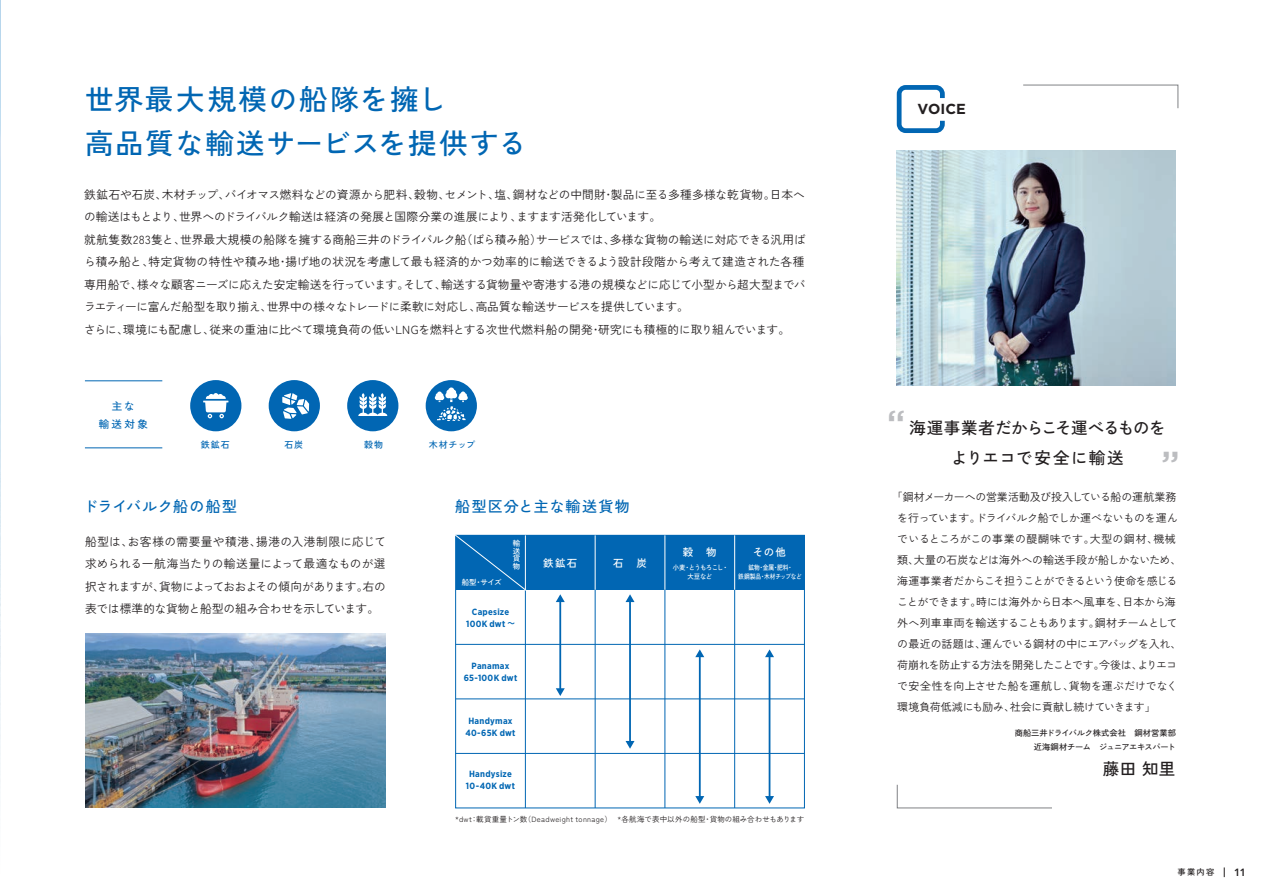
<style>
.page{position:relative;width:1263px;height:893px;background:#fff}
.page>*{position:absolute;margin:0;border:0;box-sizing:border-box;transform-origin:0 0}
.t1{font:500 37.5px "Gotham";color:#bcbdc0}
.t2{font:500 28.5px/43.5px "Zen Kaku Gothic New";letter-spacing:.055em;color:#0166b3}
.t3{font:500 16.5px/30px "Zen Kaku Gothic New";letter-spacing:.015em;color:#231f20;text-align:center}
.t4{font:500 15px "Zen Kaku Gothic New";letter-spacing:.065em;color:#0166b3}
.t5{font:700 14.55px "Gotham";color:#231f20}
.t6{font:11.7px/22.5px "Zen Kaku Gothic New";letter-spacing:-.015em;color:#231f20}
.t7{font:10.95px/21px "Zen Kaku Gothic New";letter-spacing:-.025em;color:#231f20}
.t8{font:500 10.5px "Zen Kaku Gothic New";letter-spacing:.115em;color:#fff}
.t9{font:500 10.5px/18px "Zen Kaku Gothic New";letter-spacing:.215em;color:#0166b3;text-align:center}
.t10{font:800 10.5px "Avenir";color:#231f20}
.t11{font:700 9px/12px "Gotham Narrow";letter-spacing:.03em;color:#0166b3;text-align:center}
.t12{font:500 9px "Zen Kaku Gothic New";letter-spacing:.095em;color:#0166b3}
.t13{font:500 8.25px/13.5px "Zen Kaku Gothic New";letter-spacing:-.025em;color:#231f20;text-align:right}
.t14{font:7.5px "Zen Kaku Gothic New";letter-spacing:.03em;color:#231f20}
.t15{font:500 7.5px/7.6px "Zen Kaku Gothic New";color:#fff;text-align:justify}
.t16{font:500 6.75px/9px "Zen Kaku Gothic New";color:#fff;text-align:center;scale:.85 1}
.t17{font:500 6.75px/9px "Zen Kaku Gothic New";letter-spacing:-.09em;color:#fff;text-align:center;scale:.95 1}
.s1{font-family:"Koz Go Pr 6 N";font-size:7.5px}
</style>
<div class="page">
<div style="left:456px;top:535px;width:348px;height:55px;background:#0166b3"></div>
<img style="left:0;top:0;width:1px;height:783px">
<img style="left:85px;top:633px;width:301px;height:174px">
<img style="left:897px;top:150px;width:279px;height:236px">
<hr style="left:559px;top:601px;width:2px;height:89px;background:#0166b3">
<svg style="left:556px;top:594px;width:9px;height:8px"></svg>
<svg style="left:556px;top:688px;width:9px;height:8px"></svg>
<hr style="left:629px;top:601px;width:2px;height:141px;background:#0166b3">
<svg style="left:625px;top:594px;width:9px;height:8px"></svg>
<svg style="left:625px;top:741px;width:9px;height:8px"></svg>
<hr style="left:699px;top:656px;width:2px;height:141px;background:#0166b3">
<svg style="left:695px;top:649px;width:9px;height:8px"></svg>
<svg style="left:695px;top:796px;width:9px;height:8px"></svg>
<hr style="left:769px;top:656px;width:1px;height:141px;background:#0166b3">
<svg style="left:765px;top:649px;width:9px;height:8px"></svg>
<svg style="left:765px;top:796px;width:9px;height:8px"></svg>
<hr style="left:595px;top:535px;width:1px;height:55px;background:#fff">
<hr style="left:665px;top:535px;width:1px;height:55px;background:#fff">
<hr style="left:734px;top:535px;width:1px;height:55px;background:#fff">
<hr style="left:456px;top:644px;width:348px;height:1px;background:#0166b3">
<hr style="left:456px;top:699px;width:348px;height:1px;background:#0166b3">
<hr style="left:456px;top:753px;width:348px;height:1px;background:#0166b3">
<hr style="left:734px;top:590px;width:1px;height:218px;background:#0166b3">
<hr style="left:665px;top:590px;width:1px;height:218px;background:#0166b3">
<hr style="left:595px;top:590px;width:1px;height:218px;background:#0166b3">
<hr style="left:525px;top:590px;width:1px;height:218px;background:#0166b3">
<svg style="left:897px;top:784px;width:155px;height:24px"></svg>
<svg style="left:1023px;top:85px;width:155px;height:24px"></svg>
<svg style="left:897px;top:85px;width:48px;height:48px"></svg>
<div style="left:347px;top:380px;width:51px;height:51px;background:#0166b3;border-radius:26px"></div>
<div style="left:190px;top:380px;width:51px;height:51px;background:#0166b3;border-radius:26px"></div>
<div style="left:269px;top:380px;width:51px;height:51px;background:#0166b3;border-radius:26px"></div>
<div style="left:426px;top:380px;width:51px;height:51px;background:#0166b3;border-radius:26px"></div>
<hr style="left:85px;top:448px;width:77px;height:1px;background:#0166b3">
<hr style="left:85px;top:381px;width:77px;height:1px;background:#0166b3">
<svg style="left:282px;top:393px;width:27px;height:26px"></svg>
<svg style="left:203px;top:393px;width:25px;height:25px"></svg>
<svg style="left:358px;top:393px;width:29px;height:23px"></svg>
<svg style="left:435px;top:387px;width:33px;height:34px"></svg>
<svg style="left:455px;top:534px;width:73px;height:58px"></svg>
<h2 class="t2" style="left:85px;top:77px;width:443px">世界最大規模の船隊を擁し<br>高品質な輸送サービスを提供する</h2>
<p class="t6" style="left:84px;top:183px;width:723px">鉄鉱石や石炭、木材チップ、バイオマス燃料などの資源から肥料、穀物、セメント、塩、鋼材などの中間財･製品に至る多種多様な乾貨物。日本への輸送はもとより、世界へのドライバルク輸送は経済の発展と国際分業の進展により、ますます活発化しています。<br>就航隻数283隻と、世界最大規模の船隊を擁する商船三井のドライバルク船（ばら積み船）サービスでは、多様な貨物の輸送に対応できる汎用ばら積み船と、特定貨物の特性や積み地･揚げ地の状況を考慮して最も経済的かつ効率的に輸送できるよう設計段階から考えて建造された各種専用船で、様々な顧客ニーズに応えた安定輸送を行っています。そして、輸送する貨物量や寄港する港の規模などに応じて小型から超大型までバラエティーに富んだ船型を取り揃え、世界中の様々なトレードに柔軟に対応し、高品質な輸送サービスを提供しています。<br>さらに、環境にも配慮し、従来の重油に比べて環境負荷の低いLNGを燃料とする次世代燃料船の開発･研究にも積極的に取り組んでいます。</p>
<p class="t9" style="left:99px;top:397px;width:51px">主な<br>輸送対象</p>
<p class="t12" style="left:201px;top:439px;width:31px">鉄鉱石</p>
<p class="t12" style="left:284px;top:439px;width:20px">石炭</p>
<p class="t12" style="left:364px;top:439px;width:21px">穀物</p>
<p class="t12" style="left:429px;top:439px;width:48px">木材チップ</p>
<p class="t4" style="left:83px;top:497px;width:156px">ドライバルク船の船型</p>
<p class="t6" style="left:85px;top:530px;width:303px;text-align:justify">船型は、お客様の需要量や積港、揚港の入港制限に応じて求められる一航海当たりの輸送量によって最適なものが選択されますが、貨物によっておおよその傾向があります。右の表では標準的な貨物と船型の組み合わせを示しています。</p>
<p class="t4" style="left:455px;top:497px;width:176px">船型区分と主な輸送貨物</p>
<p class="t15" style="left:462px;top:578px;width:41px">船型・サイズ</p>
<p class="t15" style="left:513px;top:539px;width:9px">輸送貨物</p>
<p class="t11" style="left:466px;top:605px;width:50px">Capesize<br>100K dwt <span class="s1">～</span></p>
<p class="t11" style="left:464px;top:659px;width:55px">Panamax<br>65-100K dwt</p>
<p class="t11" style="left:465px;top:715px;width:52px">Handymax<br>40-65K dwt</p>
<p class="t11" style="left:466px;top:768px;width:51px">Handysize<br>10-40K dwt</p>
<p class="t8" style="left:543px;top:556px;width:36px">鉄鉱石</p>
<p class="t8" style="left:613px;top:556px;width:35px">石　炭</p>
<p class="t8" style="left:683px;top:546px;width:35px">穀　物</p>
<p class="t8" style="left:753px;top:546px;width:35px">その他</p>
<p class="t17" style="left:673px;top:563px;width:60px">小麦・とうもろこし・大豆など</p>
<p class="t16" style="left:738px;top:563px;width:76px">鉱物・金属・肥料・<br>鉄鋼製品・木材チップなど</p>
<p class="t14" style="left:455px;top:814px;width:350px">*dwt：載貨重量トン数（Deadweight tonnage） *各航海で表中以外の船型・貨物の組み合わせもあります</p>
<p class="t5" style="left:917px;top:100px;width:50px">VOICE</p>
<h1 class="t1" style="left:887px;top:399px;width:20px">“</h1>
<h3 class="t3" style="left:909px;top:412px;width:258px">海運事業者だからこそ運べるものをよりエコで安全に輸送</h3>
<h1 class="t1" style="left:1161px;top:441px;width:20px">”</h1>
<p class="t7" style="left:897px;top:486px;width:286px;text-indent:-5px">「鋼材メーカーへの営業活動及び投入している船の運航業務を行っています。ドライバルク船でしか運べないものを運んでいるところがこの事業の醍醐味です。大型の鋼材、機械類、大量の石炭などは海外への輸送手段が船しかないため、海運事業者だからこそ担うことができるという使命を感じることができます。時には海外から日本へ風車を、日本から海外へ列車車両を輸送することもあります。鋼材チームとしての最近の話題は、運んでいる鋼材の中にエアバッグを入れ、荷崩れを防止する方法を開発したことです。今後は、よりエコで安全性を向上させた船を運航し、貨物を運ぶだけでなく環境負荷低減にも励み、社会に貢献し続けていきます」</p>
<p class="t13" style="left:1015px;top:726px;width:163px">商船三井ドライバルク株式会社　鋼材営業部近海鋼材チーム　ジュニアエキスパート</p>
<h3 class="t3" style="left:1103px;top:754px;width:74px">藤田 知里</h3>
<p class="t13" style="left:1177px;top:865px;width:38px">事業内容</p>
<p class="t10" style="left:1234px;top:864px;width:13px">11</p>
</div>
